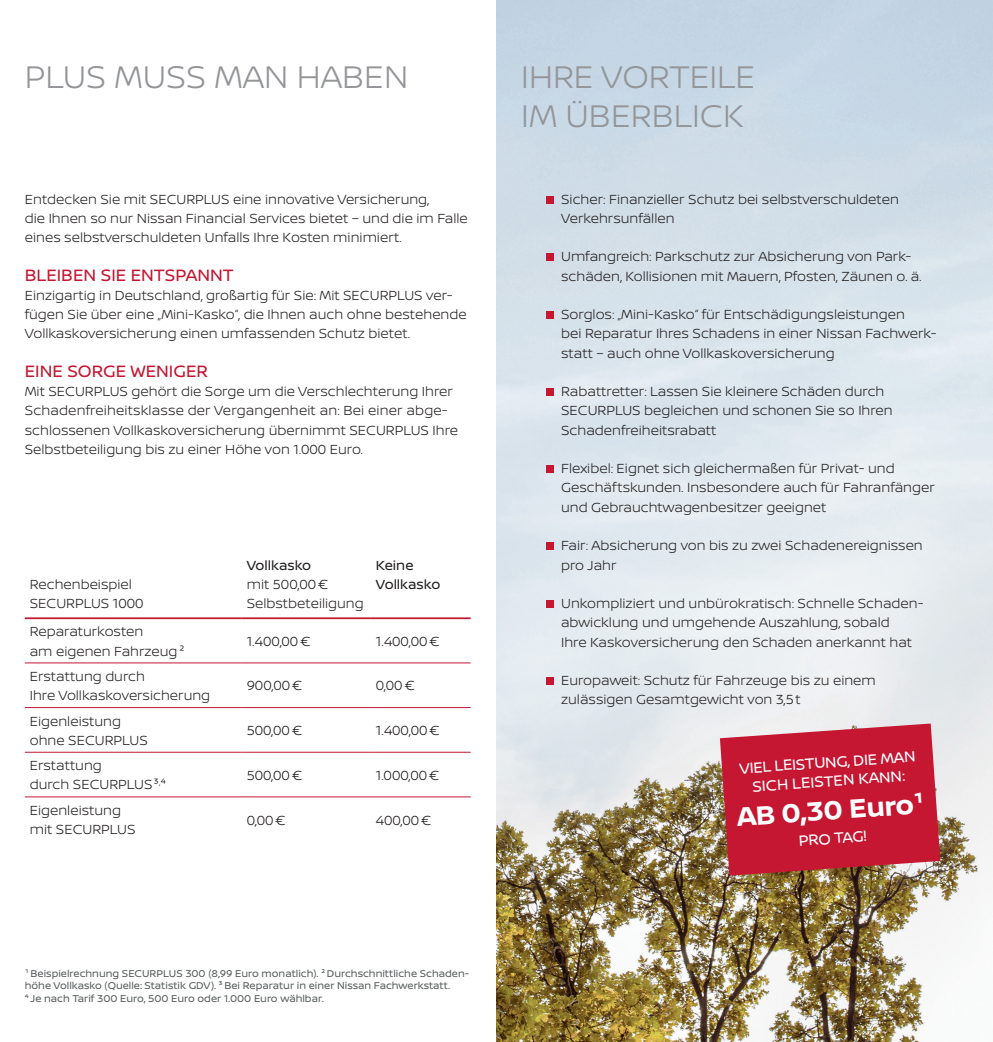
<style>
.page{position:relative;width:993px;height:1042px;background:#fff}
.page>*{position:absolute;margin:0;border:0;box-sizing:border-box;transform-origin:0 0}
.Headline_Light_Nissa{font:300 33.25px/38.5px "Nissan Brand";color:#939598}
.t1{font:700 28px "Nissan Brand";color:#fff}
.Headline_Aufzählunge{font:17.5px "Nissan Brand";color:#c51632}
.t2{font:15.75px/18.9px "Nissan Brand";color:#fff;text-align:center}
.Copy_Nissan{font:300 14px/19.2px "Nissan Brand";color:#231f20}
.Copy_Nissan-2{font:14px "Nissan Brand";color:#231f20}
.Kleingedrucktes_U4_N{font:10.5px/12.6px "Nissan Brand";color:#5a5e5f}
.s1{font-weight:400}
</style>
<div class="page">
<img style="left:496px;top:0;width:496px;height:1042px">
<hr style="left:25px;top:617px;width:217px;height:2px;background:#c51632">
<hr style="left:242px;top:617px;width:129px;height:2px;background:#c51632">
<hr style="left:371px;top:617px;width:99px;height:2px;background:#c51632">
<hr style="left:25px;top:662px;width:217px;height:1px;background:#c51632">
<hr style="left:242px;top:662px;width:129px;height:1px;background:#c51632">
<hr style="left:371px;top:662px;width:99px;height:1px;background:#c51632">
<hr style="left:25px;top:707px;width:217px;height:1px;background:#c51632">
<hr style="left:242px;top:707px;width:129px;height:1px;background:#c51632">
<hr style="left:371px;top:707px;width:99px;height:1px;background:#c51632">
<hr style="left:25px;top:752px;width:217px;height:1px;background:#c51632">
<hr style="left:242px;top:752px;width:129px;height:1px;background:#c51632">
<hr style="left:371px;top:752px;width:99px;height:1px;background:#c51632">
<hr style="left:25px;top:796px;width:217px;height:1px;background:#c51632">
<hr style="left:242px;top:796px;width:129px;height:1px;background:#c51632">
<hr style="left:371px;top:796px;width:99px;height:1px;background:#c51632">
<div style="left:546px;top:196px;width:8px;height:8px;background:#c51632"></div>
<div style="left:546px;top:253px;width:8px;height:8px;background:#c51632"></div>
<div style="left:546px;top:311px;width:8px;height:8px;background:#c51632"></div>
<div style="left:546px;top:388px;width:8px;height:8px;background:#c51632"></div>
<div style="left:546px;top:465px;width:8px;height:8px;background:#c51632"></div>
<div style="left:546px;top:542px;width:8px;height:8px;background:#c51632"></div>
<div style="left:546px;top:600px;width:8px;height:8px;background:#c51632"></div>
<div style="left:546px;top:677px;width:8px;height:8px;background:#c51632"></div>
<svg style="left:719px;top:723px;width:220px;height:152px"></svg>
<p class="Headline_Light_Nissa" style="left:25px;top:56px;width:385px">PLUS MUSS MAN HABEN</p>
<p class="Headline_Light_Nissa" style="left:521px;top:56px;width:235px">IHRE VORTEILE<br>IM ÜBERBLICK</p>
<p class="Copy_Nissan" style="left:25px;top:189px;width:444px">Entdecken Sie mit SECURPLUS eine innovative Versicherung,<br>die Ihnen so nur Nissan Financial Services bietet – und die im Falle eines selbstverschuldeten Unfalls Ihre Kosten minimiert.</p>
<p class="Headline_Aufzählunge" style="left:25px;top:262px;width:210px">BLEIBEN SIE ENTSPANNT</p>
<p class="Copy_Nissan" style="left:25px;top:285px;width:443px">Einzigartig in Deutschland, großartig für Sie: Mit SECURPLUS ver&shy;fügen Sie über eine „Mini-Kasko“, die Ihnen auch ohne bestehende<br>Vollkaskoversicherung einen umfassenden Schutz bietet.</p>
<p class="Headline_Aufzählunge" style="left:25px;top:358px;width:185px">EINE SORGE WENIGER</p>
<p class="Copy_Nissan" style="left:25px;top:381px;width:434px">Mit SECURPLUS gehört die Sorge um die Verschlechterung Ihrer Schadenfreiheitsklasse der Vergangenheit an: Bei einer abge&shy;schlossenen Vollkaskoversicherung übernimmt SECURPLUS Ihre Selbstbeteiligung bis zu einer Höhe von 1.000 Euro.</p>
<p class="Copy_Nissan" style="left:30px;top:574px;width:115px">Rechenbeispiel<br>SECURPLUS 1000</p>
<p class="Copy_Nissan" style="left:247px;top:554px;width:118px"><span class="s1">Vollkasko<br></span>mit 500,00€<br>Selbstbeteiligung</p>
<p class="Copy_Nissan-2" style="left:376px;top:554px;width:39px">Keine</p>
<p class="Copy_Nissan-2" style="left:376px;top:574px;width:66px">Vollkasko</p>
<p class="Copy_Nissan" style="left:30px;top:621px;width:156px">Reparaturkosten<br>am eigenen Fahrzeug²</p>
<p class="Copy_Nissan" style="left:247px;top:631px;width:65px">1.400,00€</p>
<p class="Copy_Nissan" style="left:376px;top:631px;width:65px">1.400,00€</p>
<p class="Copy_Nissan" style="left:30px;top:666px;width:182px">Erstattung durch<br>Ihre Vollkaskoversicherung</p>
<p class="Copy_Nissan" style="left:247px;top:675px;width:57px">900,00€</p>
<p class="Copy_Nissan" style="left:376px;top:675px;width:41px">0,00€</p>
<p class="Copy_Nissan" style="left:30px;top:710px;width:119px">Eigenleistung ohne SECURPLUS</p>
<p class="Copy_Nissan" style="left:247px;top:720px;width:57px">500,00€</p>
<p class="Copy_Nissan" style="left:376px;top:720px;width:65px">1.400,00€</p>
<p class="Copy_Nissan" style="left:30px;top:755px;width:138px">Erstattung<br>durch SECURPLUS³<sup>,</sup>⁴</p>
<p class="Copy_Nissan" style="left:247px;top:765px;width:57px">500,00€</p>
<p class="Copy_Nissan" style="left:376px;top:765px;width:65px">1.000,00€</p>
<p class="Copy_Nissan" style="left:30px;top:800px;width:107px">Eigenleistung mit SECURPLUS</p>
<p class="Copy_Nissan" style="left:247px;top:810px;width:41px">0,00€</p>
<p class="Copy_Nissan" style="left:376px;top:810px;width:57px">400,00€</p>
<p class="Kleingedrucktes_U4_N" style="left:25px;top:966px;width:445px">¹Beispielrechnung SECURPLUS 300 (8,99 Euro monatlich). ² Durchschnittliche Schaden&shy;höhe Vollkasko (Quelle: Statistik GDV). ³Bei Reparatur in einer Nissan Fachwerkstatt.<br>⁴ Je nach Tarif 300 Euro, 500 Euro oder 1.000 Euro wählbar.</p>
<p class="Copy_Nissan" style="left:561px;top:189px;width:339px">Sicher: Finanzieller Schutz bei selbstverschuldeten<br>Verkehrsunfällen</p>
<p class="Copy_Nissan" style="left:561px;top:246px;width:362px">Umfangreich: Parkschutz zur Absicherung von Park&shy;schäden, Kollisionen mit Mauern, Pfosten, Zäunen o. ä.</p>
<p class="Copy_Nissan" style="left:561px;top:304px;width:377px">Sorglos: „Mini-Kasko“ für Entschädigungsleistungen<br>bei Reparatur Ihres Schadens in einer Nissan Fachwerk&shy;statt – auch ohne Vollkaskoversicherung</p>
<p class="Copy_Nissan" style="left:561px;top:381px;width:333px">Rabattretter: Lassen Sie kleinere Schäden durch<br>SECURPLUS begleichen und schonen Sie so Ihren<br>Schadenfreiheitsrabatt</p>
<p class="Copy_Nissan" style="left:561px;top:458px;width:375px">Flexibel: Eignet sich gleichermaßen für Privat- und<br>Geschäftskunden. Insbesondere auch für Fahranfänger und Gebrauchtwagenbesitzer geeignet</p>
<p class="Copy_Nissan" style="left:561px;top:535px;width:363px">Fair: Absicherung von bis zu zwei Schadenereignissen pro Jahr</p>
<p class="Copy_Nissan" style="left:561px;top:593px;width:362px">Unkompliziert und unbürokratisch: Schnelle Schaden&shy;abwicklung und umgehende Auszahlung, sobald<br>Ihre Kaskoversicherung den Schaden anerkannt hat</p>
<p class="Copy_Nissan" style="left:561px;top:670px;width:316px">Europaweit: Schutz für Fahrzeuge bis zu einem zulässigen Gesamtgewicht von 3,5t</p>
<p class="t2" style="left:738px;top:758px;width:178px;rotate:-4deg">VIEL LEISTUNG, DIE MAN<br>SICH LEISTEN KANN:</p>
<p class="t1" style="left:735px;top:797px;width:189px;rotate:-4deg">AB 0,30 Euro¹</p>
<p class="t2" style="left:798px;top:830px;width:69px;rotate:-4deg">PRO TAG!</p>
</div>
